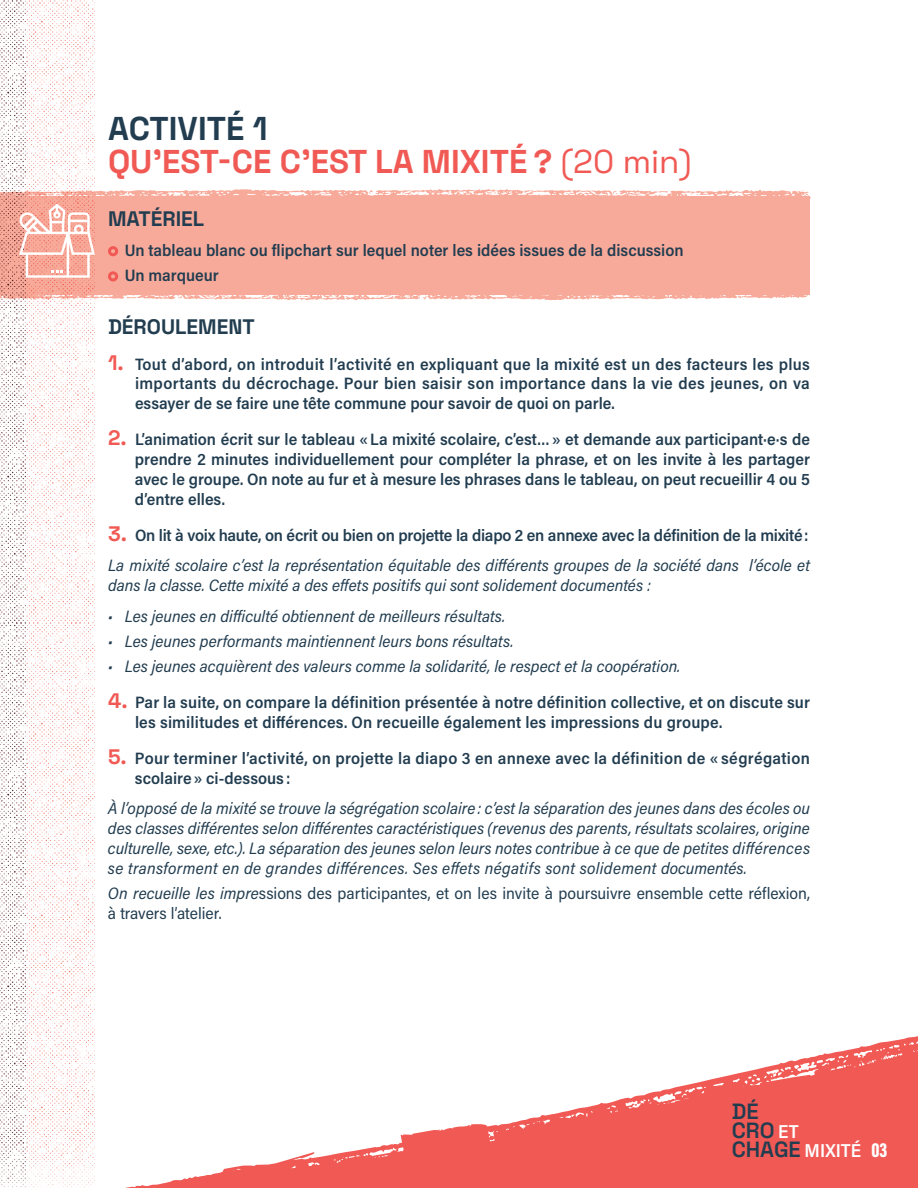
<style>
.page{position:relative;width:918px;height:1188px;background:#fff}
.page>*{position:absolute;margin:0;border:0;box-sizing:border-box;transform-origin:0 0}
.t1{font:700 33px/33px "Space Grotesk";color:#f05954}
.t2{font:600 22.05px/18.9px "Space Grotesk";color:#223d50}
.t3{font:700 21px "Space Grotesk";color:#223d50}
.t4{font:900 21px "Acumin Pro Extra Cond";color:#fff}
.t5{font:600 18.75px "Acumin Pro Semi Cond";letter-spacing:.005em;color:#fff}
.t6{font:600 16.5px/19.8px "Acumin Pro Semi Cond";letter-spacing:.005em;color:#223d50}
.t7{font:italic 16.5px/19.8px "Acumin Pro Semi Cond";color:#223d50}
.t8{font:16.5px/19.8px "Acumin Pro Semi Cond";color:#223d50}
.s1{color:#223d50}
.s2{font-weight:400}
.s3{font-family:"Space Grotesk";font-weight:700;font-size:21px;color:#f05954}
.s4{font-family:"Space Grotesk";font-weight:700;font-style:normal;font-size:21px;color:#f05954}
.s5{font-weight:600;font-style:normal}
.s6{font-style:italic}
</style>
<div class="page">
<div style="left:0;top:197px;width:809px;height:98px;background:#f8aa9a"></div>
<svg style="left:94px;top:289px;width:716px;height:12px"></svg>
<svg style="left:94px;top:1025px;width:824px;height:163px"></svg>
<img style="left:27px;top:0;width:67px;height:1187px">
<img style="left:0;top:0;width:27px;height:1187px">
<div style="left:108px;top:271px;width:10px;height:10px;border:3px solid #f05954;border-radius:50%"></div>
<svg style="left:0;top:189px;width:811px;height:89px"></svg>
<h1 class="t1" style="left:108px;top:110px;width:585px"><span class="s1">ACTIVITÉ 1<br></span>QU’EST-CE C’EST LA MIXITÉ ? <span class="s2">(20 min)</span></h1>
<p class="t3" style="left:108px;top:202px;width:98px">MATÉRIEL</p>
<p class="t6" style="left:125px;top:237px;width:560px;line-height:25.2px">Un tableau blanc ou flipchart sur lequel noter les idées issues de la discussion<br>Un marqueur</p>
<p class="t3" style="left:108px;top:310px;width:148px">DÉROULEMENT</p>
<p class="t6" style="left:135px;top:353px;width:676px;text-align:justify;text-indent:-27px"><span class="s3">1.</span> Tout d’abord, on introduit l’activité en expliquant que la mixité est un des facteurs les plus importants du décrochage. Pour bien saisir son importance dans la vie des jeunes, on va essayer de se faire une tête commune pour savoir de quoi on parle.</p>
<p class="t6" style="left:135px;top:429px;width:677px;text-align:justify;text-indent:-27px"><span class="s3">2.</span> L’animation écrit sur le tableau «La mixité scolaire, c’est…» et demande aux participant·e·s de prendre 2 minutes individuellement pour compléter la phrase, et on les invite à les partager avec le groupe. On note au fur et à mesure les phrases dans le tableau, on peut recueillir 4 ou 5 d’entre elles.</p>
<p class="t7" style="left:108px;top:519px;width:703px;line-height:30.6px"><span class="s4">3.</span> <span class="s5">On lit à voix haute, on écrit ou bien on projette la diapo 2 en annexe avec la définition de la mixité:<br></span>La mixité scolaire c’est la représentation équitable des différents groupes de la société dans l’école et</p>
<p class="t7" style="left:108px;top:575px;width:544px">dans la classe. Cette mixité a des effets positifs qui sont solidement documentés :</p>
<p class="t7" style="left:108px;top:605px;width:399px">• Les jeunes en difficulté obtiennent de meilleurs résultats.</p>
<p class="t7" style="left:108px;top:630px;width:407px">• Les jeunes performants maintiennent leurs bons résultats.</p>
<p class="t7" style="left:108px;top:656px;width:574px">• Les jeunes acquièrent des valeurs comme la solidarité, le respect et la coopération.</p>
<p class="t6" style="left:135px;top:692px;width:676px;text-indent:-27px"><span class="s3">4.</span> Par la suite, on compare la définition présentée à notre définition collective, et on discute sur les similitudes et différences. On recueille également les impressions du groupe.</p>
<p class="t6" style="left:135px;top:747px;width:676px;text-indent:-27px"><span class="s3">5.</span> Pour terminer l’activité, on projette la diapo 3 en annexe avec la définition de « ségrégation scolaire» ci-dessous :</p>
<p class="t7" style="left:108px;top:798px;width:704px;text-align:justify">À l’opposé de la mixité se trouve la ségrégation scolaire : c’est la séparation des jeunes dans des écoles ou des classes différentes selon différentes caractéristiques (revenus des parents, résultats scolaires, origine culturelle, sexe, etc.). La séparation des jeunes selon leurs notes contribue à ce que de petites différences se transforment en de grandes différences. Ses effets négatifs sont solidement documentés.</p>
<p class="t8" style="left:108px;top:883px;width:704px"><span class="s6">On recueille les impre</span>ssions des participantes, et on les invite à poursuivre ensemble cette réflexion, à travers l’atelier.</p>
<h2 class="t2" style="left:732px;top:1101px;width:71px">DÉ<br>CRO<br>CHAGE</h2>
<p class="t5" style="left:778px;top:1119px;width:22px">ET</p>
<p class="t5" style="left:805px;top:1138px;width:58px">MIXITÉ</p>
<p class="t4" style="left:872px;top:1137px;width:17px">03</p>
</div>
